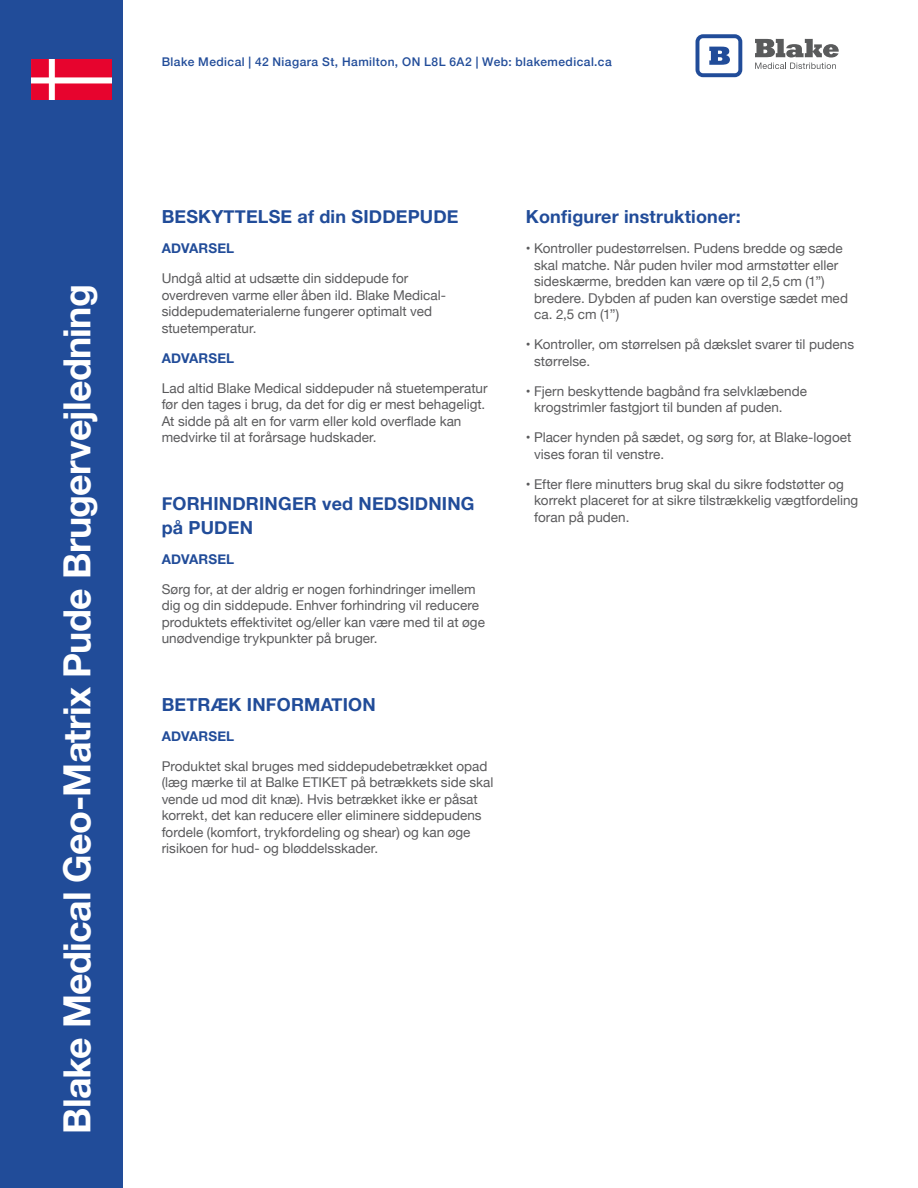
<style>
.page{position:relative;width:918px;height:1188px;background:#fff}
.page>*{position:absolute;margin:0;border:0;box-sizing:border-box;transform-origin:0 0}
.t1{font:700 37.5px "Helvetica Neue";letter-spacing:-.015em;color:#fff}
.t2{font:700 18px/24px "Helvetica Neue";letter-spacing:.01em;color:#214c99}
.t3{font:13.5px/16.5px "Helvetica Neue";color:#5a5a5c}
.t4{font:700 13.5px "Helvetica Neue";letter-spacing:.01em;color:#214c99}
.t5{font:500 12px "Helvetica Neue";letter-spacing:.04em;color:#214c99}
</style>
<div class="page">
<div style="left:0;top:0;width:122px;height:1188px;background:#214c99"></div>
<svg style="left:696px;top:34px;width:46px;height:43px"></svg>
<svg style="left:755px;top:39px;width:84px;height:30px"></svg>
<img style="left:31px;top:59px;width:80px;height:40px">
<p class="t1" style="left:48px;top:1134px;width:851px;rotate:-90deg">Blake Medical Geo-Matrix Pude Brugervejledning</p>
<p class="t5" style="left:162px;top:52px;width:451px">Blake Medical | 42 Niagara St, Hamilton, ON L8L 6A2 | Web: blakemedical.ca</p>
<p class="t2" style="left:162px;top:205px;width:298px">BESKYTTELSE af din SIDDEPUDE</p>
<p class="t4" style="left:162px;top:238px;width:74px">ADVARSEL</p>
<p class="t3" style="left:162px;top:271px;width:286px">Undgå altid at udsætte din siddepude for overdreven varme eller åben ild. Blake Medical&shy;siddepudematerialerne fungerer optimalt ved stuetemperatur.</p>
<p class="t4" style="left:162px;top:347px;width:74px">ADVARSEL</p>
<p class="t3" style="left:162px;top:380px;width:327px">Lad altid Blake Medical siddepuder nå stuetemperatur før den tages i brug, da det for dig er mest behageligt.<br>At sidde på alt en for varm eller kold overflade kan medvirke til at forårsage hudskader.</p>
<p class="t2" style="left:162px;top:492px;width:314px">FORHINDRINGER ved NEDSIDNING på PUDEN</p>
<p class="t4" style="left:162px;top:548px;width:74px">ADVARSEL</p>
<p class="t3" style="left:162px;top:581px;width:325px">Sørg for, at der aldrig er nogen forhindringer imellem dig og din siddepude. Enhver forhindring vil reducere produktets effektivitet og/eller kan være med til at øge unødvendige trykpunkter på bruger.</p>
<p class="t2" style="left:162px;top:693px;width:216px">BETRÆK INFORMATION</p>
<p class="t4" style="left:162px;top:725px;width:74px">ADVARSEL</p>
<p class="t3" style="left:162px;top:758px;width:333px">Produktet skal bruges med siddepudebetrækket opad (læg mærke til at Balke ETIKET på betrækkets side skal vende ud mod dit knæ). Hvis betrækket ikke er påsat korrekt, det kan reducere eller eliminere siddepudens fordele (komfort, trykfordeling og shear) og kan øge risikoen for hud- og bløddelsskader.</p>
<p class="t2" style="left:526px;top:205px;width:216px">Konfigurer instruktioner:</p>
<p class="t3" style="left:534px;top:241px;width:315px;text-indent:-8px">• Kontroller pudestørrelsen. Pudens bredde og sæde skal matche. Når puden hviler mod armstøtter eller sideskærme, bredden kan være op til 2,5 cm (1”) bredere. Dybden af puden kan overstige sædet med ca. 2,5 cm (1”)</p>
<p class="t3" style="left:534px;top:337px;width:322px;text-indent:-8px">• Kontroller, om størrelsen på dækslet svarer til pudens størrelse.</p>
<p class="t3" style="left:534px;top:383px;width:274px;text-indent:-8px">• Fjern beskyttende bagbånd fra selvklæbende krogstrimler fastgjort til bunden af puden.</p>
<p class="t3" style="left:534px;top:430px;width:319px;text-indent:-8px">• Placer hynden på sædet, og sørg for, at Blake-logoet vises foran til venstre.</p>
<p class="t3" style="left:534px;top:476px;width:326px;text-indent:-8px">• Efter flere minutters brug skal du sikre fodstøtter og korrekt placeret for at sikre tilstrækkelig vægtfordeling foran på puden.</p>
</div>
